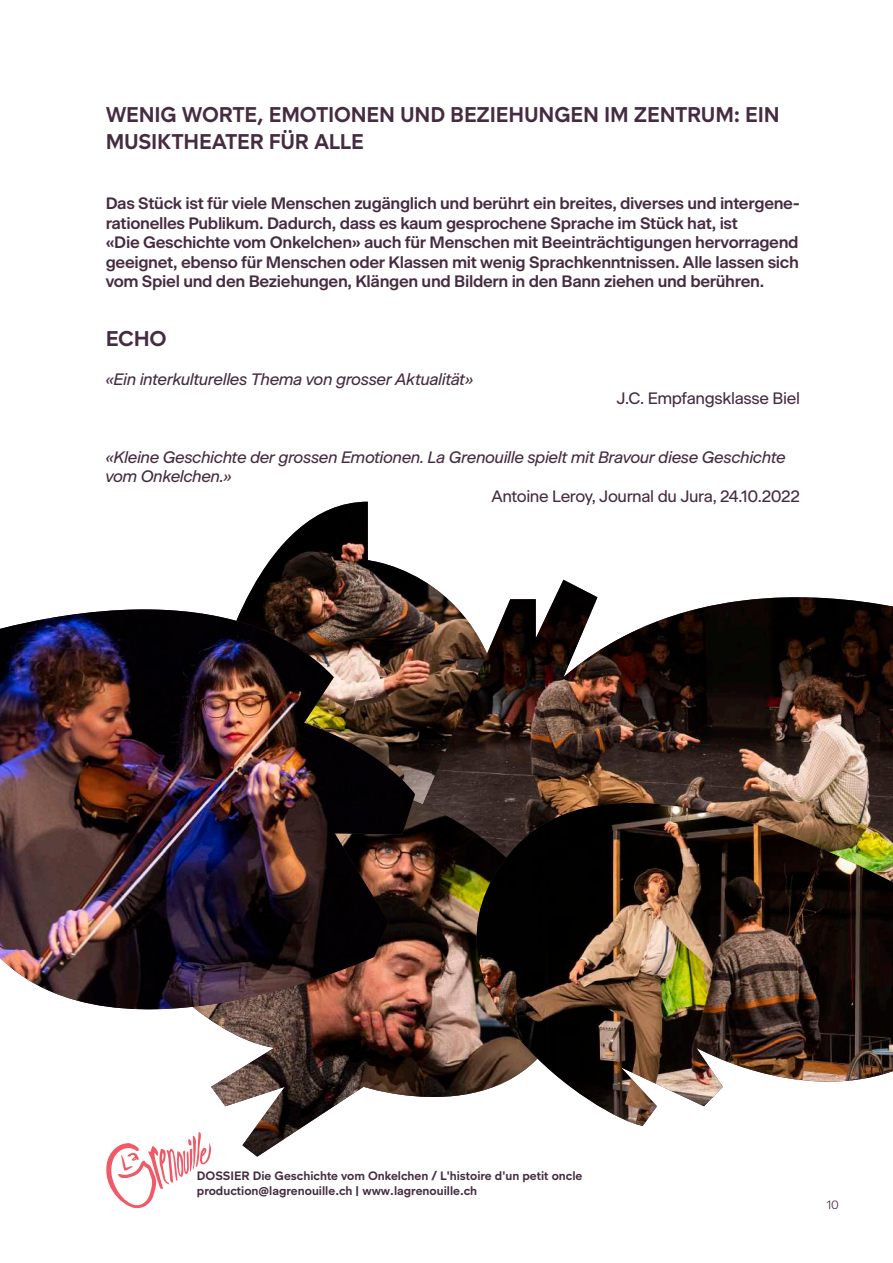
<style>
.page{position:relative;width:893px;height:1263px;background:#fff}
.page>*{position:absolute;margin:0;border:0;box-sizing:border-box;transform-origin:0 0}
.t1{font:700 21px/27px "Epoque Grotesk";letter-spacing:-.01em;color:#462c41}
.t2{font:600 16.5px/19.5px "Beausite Classic";letter-spacing:-.02em;color:#462c41}
.t3{font:italic 16.5px/19.5px "Beausite Classic";letter-spacing:-.025em;color:#462c41}
.t4{font:16.5px "Beausite Classic";letter-spacing:-.025em;color:#462c41}
.t5{font:700 12px/14.4px "Epoque Grotesk";color:#462c41}
.t6{font:300 12px "Beausite Classic";color:#462c41}
</style>
<div class="page">
<svg style="left:106px;top:1157px;width:104px;height:52px"></svg>
<img style="left:277px;top:502px;width:142px;height:205px">
<img style="left:419px;top:580px;width:474px;height:136px">
<svg style="left:415px;top:707px;width:199px;height:9px;background:#3a251e"></svg>
<img style="left:109px;top:1112px;width:216px;height:45px">
<img style="left:198px;top:551px;width:217px;height:561px">
<img style="left:0;top:609px;width:415px;height:402px">
<img style="left:398px;top:716px;width:495px;height:396px">
<img style="left:475px;top:803px;width:418px;height:323px">
<p class="t1" style="left:106px;top:101px;width:676px">WENIG WORTE, EMOTIONEN UND BEZIEHUNGEN IM ZENTRUM: EIN<br>MUSIKTHEATER FÜR ALLE</p>
<p class="t2" style="left:106px;top:192px;width:695px">Das Stück ist für viele Menschen zugänglich und berührt ein breites, diverses und intergene&shy;rationelles Publikum. Dadurch, dass es kaum gesprochene Sprache im Stück hat, ist<br>«Die Geschichte vom Onkelchen» auch für Menschen mit Beeinträchtigungen hervorragend geeignet, ebenso für Menschen oder Klassen mit wenig Sprachkenntnissen. Alle lassen sich vom Spiel und den Beziehungen, Klängen und Bildern in den Bann ziehen und berühren.</p>
<p class="t1" style="left:106px;top:324px;width:63px">ECHO</p>
<p class="t3" style="left:106px;top:368px;width:370px">«Ein interkulturelles Thema von grosser Aktualität»</p>
<p class="t4" style="left:617px;top:386px;width:185px">J.C. Empfangsklasse Biel</p>
<p class="t3" style="left:106px;top:446px;width:682px">«Kleine Geschichte der grossen Emotionen. La Grenouille spielt mit Bravour diese Geschichte vom Onkelchen.»</p>
<p class="t4" style="left:491px;top:483px;width:310px">Antoine Leroy, Journal du Jura, 24.10.2022</p>
<p class="t5" style="left:197px;top:1168px;width:387px">DOSSIER Die Geschichte vom Onkelchen / L'histoire d'un petit oncle production@lagrenouille.ch | www.lagrenouille.ch</p>
<p class="t6" style="left:827px;top:1196px;width:14px">10</p>
</div>
